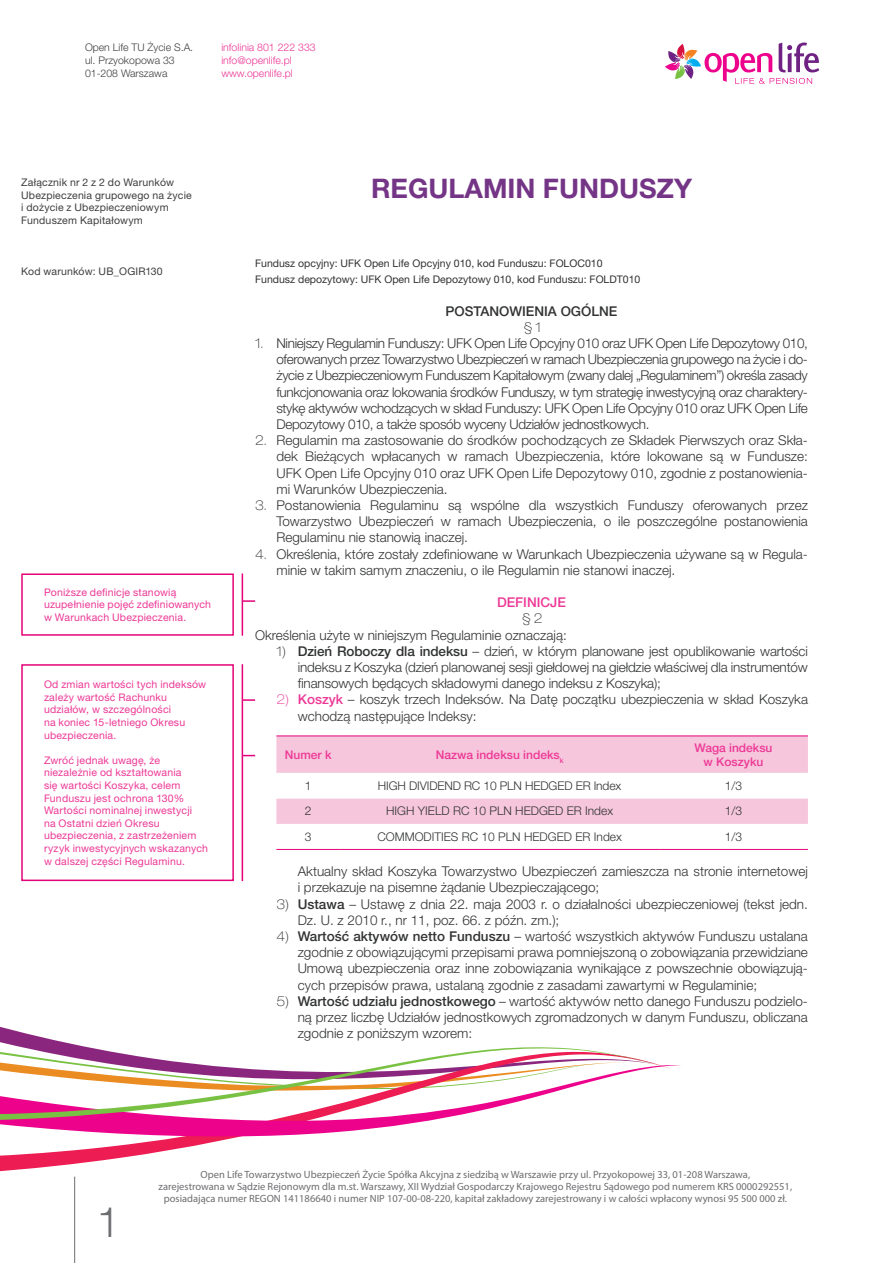
<style>
.page{position:relative;width:893px;height:1263px;background:#fff}
.page>*{position:absolute;margin:0;border:0;box-sizing:border-box;transform-origin:0 0}
.t1{font:300 42px "Helvetica Neue LT Pro";color:#6c6d70}
.t2{font:700 27px "Helvetica Neue LT Pro";color:#743587}
.t3{font:300 13.5px/16.2px "Helvetica Neue LT Pro";color:#313232;text-align:justify}
.t4{font:500 13.5px "Helvetica Neue LT Pro";color:#313232}
.t5{font:500 13.5px "Helvetica Neue LT Pro";color:#ed3896}
.t6{font:100 expanded 13.5px "Helvetica Neue LT Pro";color:#313232}
.t7{font:300 12px "Helvetica Neue LT Pro";color:#313232}
.t8{font:500 12px/14.4px "Helvetica Neue LT Pro";color:#ed3896;text-align:center}
.t9{font:10.5px/12.6px "Helvetica Neue LT Pro";letter-spacing:.015em;color:#ed3896}
.t10{font:10.5px/12px "Myriad Pro";color:#6c6d70;text-align:center}
.t11{font:10.5px/12.6px "Helvetica Neue LT Pro";letter-spacing:.015em;color:#3e3e3f}
.t12{font:10.5px/16.2px "Helvetica Neue LT Pro";color:#313232}
.t13{font:300 10.5px/12.6px "Helvetica Neue LT Pro";color:#3e3e3f}
.t14{font:300 10.5px/12.6px "Helvetica Neue LT Pro";color:#ed3896}
.s1{font-weight:100;font-stretch:expanded}
.s2{font-weight:500}
.s3{font-weight:100;font-stretch:expanded;color:#ed3896}
.s4{font-weight:500;color:#ed3896}
</style>
<div class="page">
<svg style="left:0;top:1030px;width:77px;height:15px"></svg>
<svg style="left:0;top:1138px;width:233px;height:41px"></svg>
<svg style="left:0;top:1065px;width:681px;height:73px"></svg>
<svg style="left:0;top:1045px;width:665px;height:78px"></svg>
<svg style="left:665px;top:42px;width:154px;height:42px"></svg>
<hr style="left:74px;top:1177px;width:1px;height:86px;background:#6c6d70">
<div style="left:276px;top:736px;width:532px;height:37px;background:#f6c7dc"></div>
<svg style="left:276px;top:798px;width:532px;height:51px"></svg>
<hr style="left:276px;top:735px;width:64px;height:1px;background:#e40278">
<hr style="left:340px;top:735px;width:319px;height:1px;background:#e40278">
<hr style="left:659px;top:735px;width:149px;height:1px;background:#e40278">
<hr style="left:276px;top:849px;width:64px;height:1px;background:#e40278">
<hr style="left:340px;top:849px;width:319px;height:1px;background:#e40278">
<hr style="left:659px;top:849px;width:149px;height:1px;background:#e40278">
<div style="left:21px;top:573px;width:213px;height:63px;border:2px solid #e40278"></div>
<hr style="left:242px;top:573px;width:1px;height:63px;background:#e40278">
<svg style="left:243px;top:600px;width:12px;height:2px"></svg>
<div style="left:21px;top:664px;width:213px;height:217px;border:2px solid #e40278"></div>
<hr style="left:242px;top:664px;width:1px;height:217px;background:#e40278">
<svg style="left:243px;top:755px;width:12px;height:1px"></svg>
<svg style="left:243px;top:699px;width:12px;height:2px"></svg>
<p class="t13" style="left:85px;top:41px;width:110px">Open Life TU Życie S.A. ul. Przyokopowa 33<br>01-208 Warszawa</p>
<p class="t14" style="left:221px;top:41px;width:96px">infolinia 801 222 333 info@openlife.pl www.openlife.pl</p>
<p class="t11" style="left:21px;top:176px;width:172px">Załącznik nr 2 z 2 do Warunków<br>Ubezpieczenia grupowego na życie i dożycie z Ubezpieczeniowym<br>Funduszem Kapitałowym</p>
<h2 class="t2" style="left:371px;top:172px;width:323px">REGULAMIN FUNDUSZY</h2>
<p class="t11" style="left:21px;top:265px;width:143px">Kod warunków: UB_OGIR130</p>
<p class="t12" style="left:255px;top:255px;width:387px">Fundusz opcyjny: UFK Open Life Opcyjny 010, kod Funduszu: FOLOC010<br>Fundusz depozytowy: UFK Open Life Depozytowy 010, kod Funduszu: FOLDT010</p>
<p class="t4" style="left:446px;top:303px;width:173px">Postanowienia ogólne</p>
<p class="t6" style="left:524px;top:319px;width:19px">§ 1</p>
<p class="t3" style="left:276px;top:335px;width:533px;text-indent:-21px"><span class="s1">1.</span> Niniejszy Regulamin Funduszy: UFK Open Life Opcyjny 010 oraz UFK Open Life Depozytowy 010, oferowanych przez Towarzystwo Ubezpieczeń w ramach Ubezpieczenia grupowego na życie i do&shy;życie z Ubezpieczeniowym Funduszem Kapitałowym (zwany dalej „Regulaminem”) określa zasady funkcjonowania oraz lokowania środków Funduszy, w tym strategię inwestycyjną oraz charaktery&shy;stykę aktywów wchodzących w skład Funduszy: UFK Open Life Opcyjny 010 oraz UFK Open Life Depozytowy 010, a także sposób wyceny Udziałów jednostkowych.</p>
<p class="t3" style="left:276px;top:432px;width:533px;text-indent:-21px"><span class="s1">2.</span> Regulamin ma zastosowanie do środków pochodzących ze Składek Pierwszych oraz Skła&shy;dek Bieżących wpłacanych w ramach Ubezpieczenia, które lokowane są w Fundusze:<br>UFK Open Life Opcyjny 010 oraz UFK Open Life Depozytowy 010, zgodnie z postanowienia&shy;mi Warunków Ubezpieczenia.</p>
<p class="t3" style="left:276px;top:497px;width:533px;text-indent:-21px"><span class="s1">3.</span> Postanowienia Regulaminu są wspólne dla wszystkich Funduszy oferowanych przez Towarzystwo Ubezpieczeń w ramach Ubezpieczenia, o ile poszczególne postanowienia Regulaminu nie stanowią inaczej.</p>
<p class="t3" style="left:276px;top:545px;width:533px;text-indent:-21px"><span class="s1">4.</span> Określenia, które zostały zdefiniowane w Warunkach Ubezpieczenia używane są w Regula&shy;minie w takim samym znaczeniu, o ile Regulamin nie stanowi inaczej.</p>
<p class="t5" style="left:497px;top:594px;width:71px">Definicje</p>
<p class="t6" style="left:522px;top:610px;width:22px">§ 2</p>
<p class="t3" style="left:255px;top:626px;width:313px">Określenia użyte w niniejszym Regulaminie oznaczają:</p>
<p class="t3" style="left:298px;top:642px;width:512px;text-indent:-21px"><span class="s1">1)</span> <span class="s2">Dzień Roboczy dla indeksu</span> – dzień, w którym planowane jest opublikowanie wartości indeksu z Koszyka (dzień planowanej sesji giełdowej na giełdzie właściwej dla instrumentów finansowych będących składowymi danego indeksu z Koszyka);</p>
<p class="t3" style="left:298px;top:691px;width:512px;text-indent:-21px"><span class="s3">2)</span> <span class="s4">Koszyk</span> – koszyk trzech Indeksów. Na Datę początku ubezpieczenia w skład Koszyka wchodzą następujące Indeksy:</p>
<p class="t8" style="left:285px;top:747px;width:48px">Numer k</p>
<p class="t8" style="left:436px;top:747px;width:129px">Nazwa indeksu indeks<sub>k</sub></p>
<p class="t8" style="left:694px;top:740px;width:80px">Waga indeksu w Koszyku</p>
<p class="t7" style="left:305px;top:778px;width:8px">1</p>
<p class="t7" style="left:378px;top:778px;width:245px">HIGH DIVIDEND RC 10 PLN HEDGED ER Index</p>
<p class="t7" style="left:725px;top:778px;width:19px">1/3</p>
<p class="t7" style="left:305px;top:804px;width:8px">2</p>
<p class="t7" style="left:386px;top:804px;width:228px">HIGH YIELD RC 10 PLN HEDGED ER Index</p>
<p class="t7" style="left:725px;top:804px;width:19px">1/3</p>
<p class="t7" style="left:305px;top:829px;width:8px">3</p>
<p class="t7" style="left:377px;top:829px;width:246px">COMMODITIES RC 10 PLN HEDGED ER Index</p>
<p class="t7" style="left:725px;top:829px;width:19px">1/3</p>
<p class="t3" style="left:298px;top:863px;width:512px">Aktualny skład Koszyka Towarzystwo Ubezpieczeń zamieszcza na stronie internetowej i przekazuje na pisemne żądanie Ubezpieczającego;</p>
<p class="t3" style="left:298px;top:895px;width:512px;text-indent:-21px"><span class="s1">3)</span> <span class="s2">Ustawa</span> – Ustawę z dnia 22. maja 2003 r. o działalności ubezpieczeniowej (tekst jedn.<br>Dz. U. z 2010 r., nr 11, poz. 66. z późn. zm.);</p>
<p class="t3" style="left:298px;top:928px;width:512px;text-indent:-21px"><span class="s1">4)</span> <span class="s2">Wartość aktywów netto Funduszu</span> – wartość wszystkich aktywów Funduszu ustalana zgodnie z obowiązującymi przepisami prawa pomniejszoną o zobowiązania przewidziane Umową ubezpieczenia oraz inne zobowiązania wynikające z powszechnie obowiązują&shy;cych przepisów prawa, ustalaną zgodnie z zasadami zawartymi w Regulaminie;</p>
<p class="t3" style="left:298px;top:993px;width:512px;text-indent:-21px"><span class="s1">5)</span> <span class="s2">Wartość udziału jednostkowego</span> – wartość aktywów netto danego Funduszu podzielo&shy;ną przez liczbę Udziałów jednostkowych zgromadzonych w danym Funduszu, obliczana zgodnie z poniższym wzorem:</p>
<p class="t9" style="left:44px;top:585px;width:169px">Poniższe definicje stanowią uzupełnienie pojęć zdefiniowanych w Warunkach Ubezpieczenia.</p>
<p class="t9" style="left:44px;top:678px;width:164px">Od zmian wartości tych indeksów zależy wartość Rachunku udziałów, w szczególności<br>na koniec 15-letniego Okresu ubezpieczenia.</p>
<p class="t9" style="left:44px;top:754px;width:166px">Zwróć jednak uwagę, że niezależnie od kształtowania<br>się wartości Koszyka, celem<br>Funduszu jest ochrona 130%<br>Wartości nominalnej inwestycji<br>na Ostatni dzień Okresu ubezpieczenia, z zastrzeżeniem ryzyk inwestycyjnych wskazanych w dalszej części Regulaminu.</p>
<h1 class="t1" style="left:97px;top:1196px;width:25px">1</h1>
<p class="t10" style="left:159px;top:1168px;width:635px">Open Life Towarzystwo Ubezpieczeń Życie Spółka Akcyjna z siedzibą w Warszawie przy ul. Przyokopowej 33, 01-208 Warszawa,<br>zarejestrowana w Sądzie Rejonowym dla m.st. Warszawy, XII Wydział Gospodarczy Krajowego Rejestru Sądowego pod numerem KRS 0000292551, posiadająca numer REGON 141186640 i numer NIP 107-00-08-220, kapitał zakładowy zarejestrowany i w całości wpłacony wynosi 95 500 000 zł.</p>
</div>
